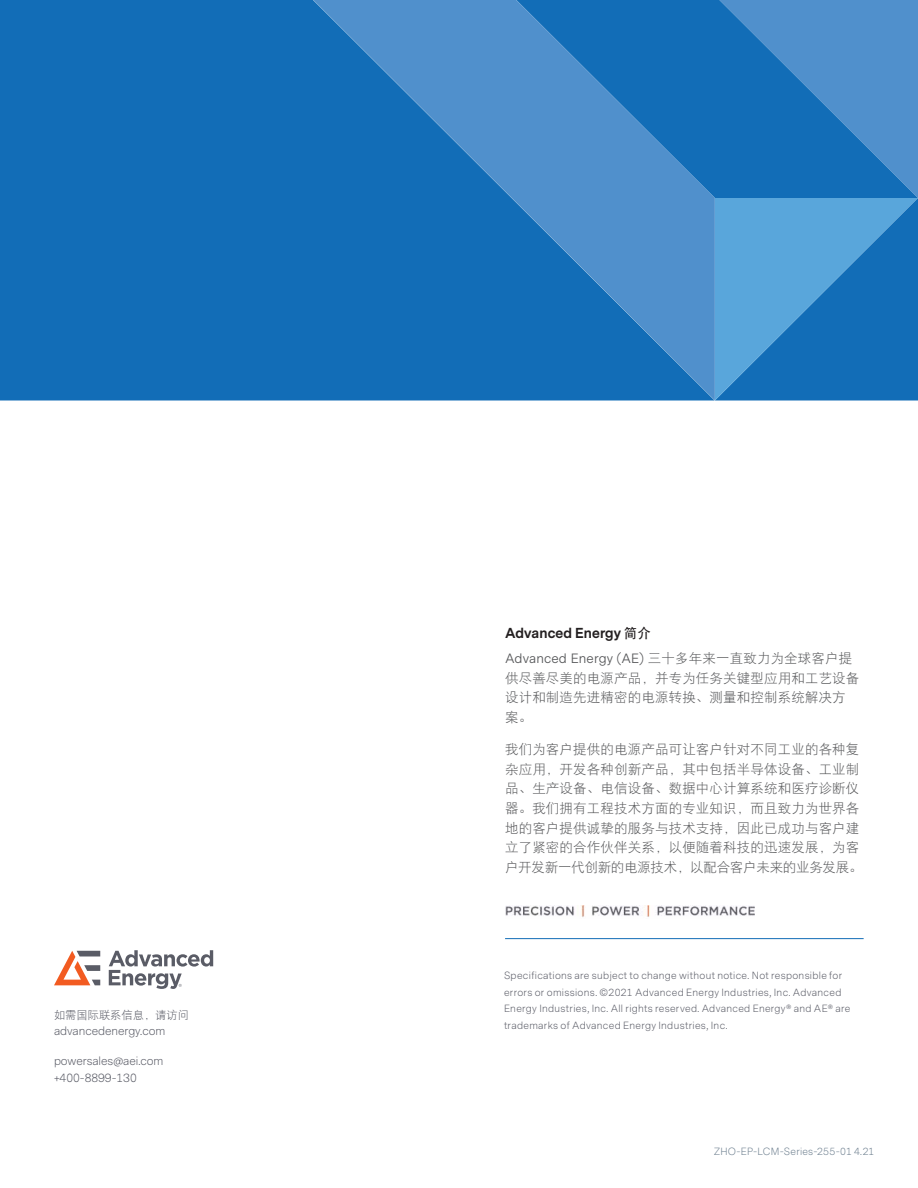
<style>
.page{position:relative;width:918px;height:1188px;background:#fff}
.page>*{position:absolute;margin:0;border:0;box-sizing:border-box;transform-origin:0 0}
.t1{font:13.5px/19.8px "DFP Hei W3";letter-spacing:.01em;color:#57585a}
.t2{font:13.5px/25.2px "Messina Sans";letter-spacing:.01em;color:#57585a}
.t3{font:300 11.25px/16.5px "Messina Sans";color:#5a5c66}
.t4{font:11.25px "DFP Hei W3";color:#5a5c66}
.t5{font:300 9.75px/16.5px "Messina Sans";letter-spacing:.03em;color:#5a5c66}
.t6{font:300 9.75px "Messina Sans";letter-spacing:.02em;color:#6c7e8e}
.s1{font-weight:700;color:#231f20}
.s2{font-family:"DFP Hei W7";color:#231f20}
.s3{font-family:"DFP Hei W3"}
</style>
<div class="page">
<svg style="left:54px;top:951px;width:46px;height:34px"></svg>
<svg style="left:109px;top:950px;width:104px;height:39px"></svg>
<hr style="left:505px;top:938px;width:359px;height:1px;background:#126db7">
<img style="left:505px;top:905px;width:250px;height:12px">
<svg style="left:715px;top:198px;width:203px;height:203px;background:#3689c9"></svg>
<svg style="left:715px;top:0;width:203px;height:198px;background:#307ec1"></svg>
<svg style="left:0;top:0;width:715px;height:401px;background:#1f74bb"></svg>
<p class="t4" style="left:54px;top:1009px;width:136px">如需国际联系信息，请访问</p>
<p class="t3" style="left:54px;top:1023px;width:113px">advancedenergy.com</p>
<p class="t3" style="left:54px;top:1053px;width:111px">powersales@aei.com +400-8899-130</p>
<p class="t2" style="left:505px;top:621px;width:349px"><span class="s1">Advanced Energy</span> <span class="s2">简介<br></span>Advanced Energy (AE) <span class="s3">三十多年来一直致力为全球客户提</span></p>
<p class="t1" style="left:505px;top:668px;width:356px">供尽善尽美的电源产品，并专为任务关键型应用和工艺设备设计和制造先进精密的电源转换、测量和控制系统解决方案。</p>
<p class="t1" style="left:505px;top:739px;width:359px">我们为客户提供的电源产品可让客户针对不同工业的各种复杂应用，开发各种创新产品，其中包括半导体设备、工业制品、生产设备、电信设备、数据中心计算系统和医疗诊断仪器。我们拥有工程技术方面的专业知识，而且致力为世界各地的客户提供诚挚的服务与技术支持，因此已成功与客户建立了紧密的合作伙伴关系，以便随着科技的迅速发展，为客户开发新一代创新的电源技术，以配合客户未来的业务发展。</p>
<p class="t5" style="left:504px;top:968px;width:348px">Specifications are subject to change without notice. Not responsible for errors or omissions. ©2021 Advanced Energy Industries, Inc. Advanced Energy Industries, Inc. All rights reserved. Advanced Energy® and AE® are trademarks of Advanced Energy Industries, Inc.</p>
<p class="t6" style="left:714px;top:1145px;width:162px">ZHO-EP-LCM-Series-255-01 4.21</p>
</div>
